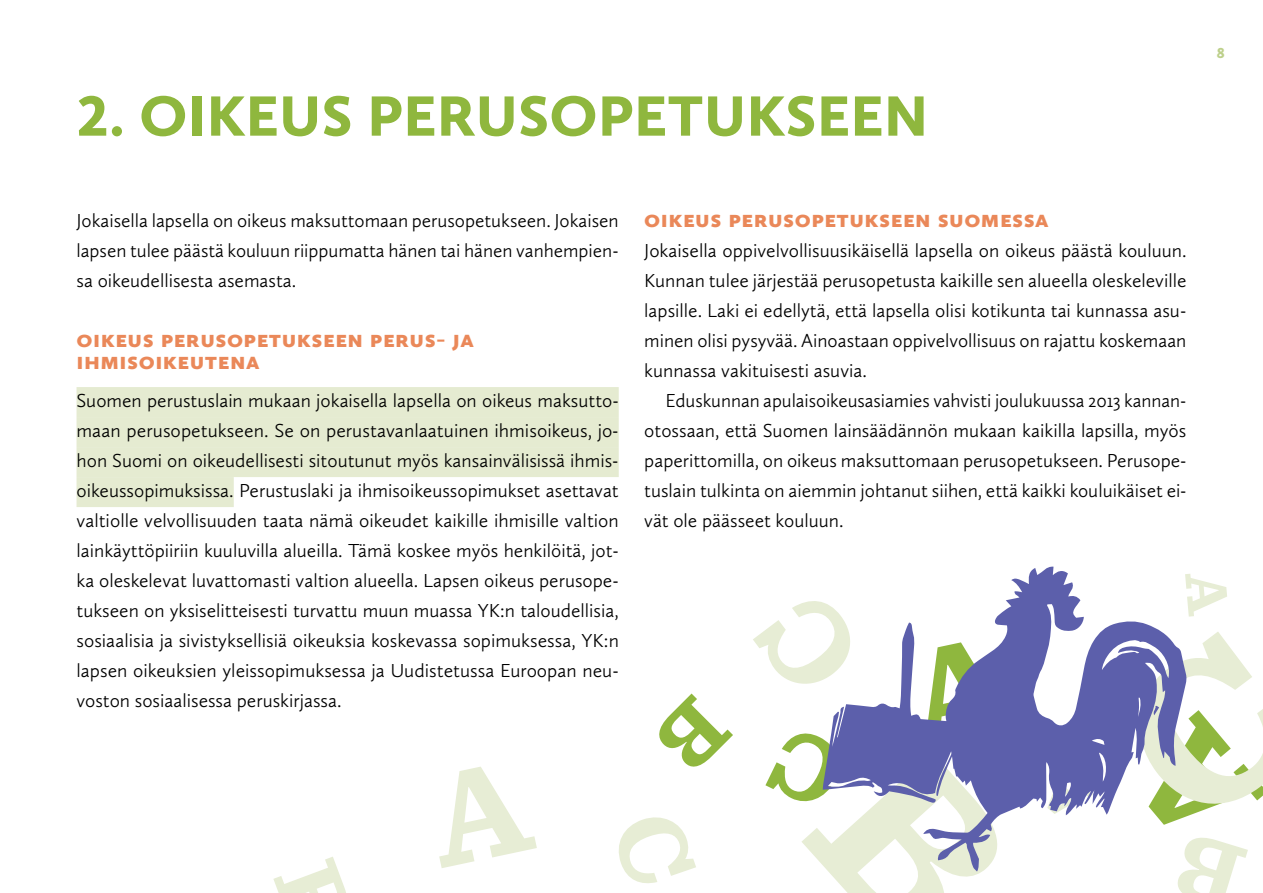
<style>
.page{position:relative;width:1263px;height:893px;background:#fff}
.page>*{position:absolute;margin:0;border:0;box-sizing:border-box;transform-origin:0 0}
.t1{font:900 58.8px "Calluna Sans";letter-spacing:.015em;color:#8fb73e}
.t2{font:900 24.75px/22.5px "Calluna Sans";letter-spacing:.02em;color:#ea8859}
.t3{font:300 19.5px/30px "Calluna Sans";color:#000;text-align:justify}
.t4{font:900 15px "Calluna Sans";color:#bdd08b}
</style>
<div class="page">
<div style="left:77px;top:387px;width:542px;height:30px;background:#e5ebd1"></div>
<div style="left:77px;top:417px;width:542px;height:30px;background:#e5ebd1"></div>
<div style="left:77px;top:447px;width:542px;height:30px;background:#e5ebd1"></div>
<div style="left:77px;top:477px;width:157px;height:30px;background:#e5ebd1"></div>
<svg style="left:439px;top:767px;width:98px;height:101px"></svg>
<svg style="left:1187px;top:574px;width:40px;height:43px"></svg>
<svg style="left:1177px;top:837px;width:71px;height:56px"></svg>
<svg style="left:273px;top:857px;width:73px;height:36px"></svg>
<svg style="left:659px;top:693px;width:74px;height:74px"></svg>
<svg style="left:619px;top:817px;width:77px;height:66px"></svg>
<svg style="left:753px;top:601px;width:230px;height:292px"></svg>
<svg style="left:823px;top:566px;width:364px;height:305px"></svg>
<svg style="left:1130px;top:631px;width:133px;height:194px"></svg>
<h1 class="t1" style="left:77px;top:79px;width:852px">2. OIKEUS PERUSOPETUKSEEN</h1>
<p class="t3" style="left:77px;top:205px;width:544px">Jokaisella lapsella on oikeus maksuttomaan perusopetukseen. Jokaisen lapsen tulee päästä kouluun riippumatta hänen tai hänen vanhempien&shy;sa oikeudellisesta asemasta.</p>
<p class="t2" style="left:77px;top:327px;width:399px">oikeus perusopetukseen perus- ja ihmisoikeutena</p>
<p class="t3" style="left:77px;top:385px;width:544px">Suomen perustuslain mukaan jokaisella lapsella on oikeus maksutto&shy;maan perusopetukseen. Se on perustavanlaatuinen ihmisoikeus, jo&shy;hon Suomi on oikeudellisesti sitoutunut myös kansainvälisissä ihmis&shy;oikeussopimuksissa. Perustuslaki ja ihmisoikeussopimukset asettavat valtiolle velvollisuuden taata nämä oikeudet kaikille ihmisille valtion lainkäyttöpiiriin kuuluvilla alueilla. Tämä koskee myös henkilöitä, jot&shy;ka oleskelevat luvattomasti valtion alueella. Lapsen oikeus perusope&shy;tukseen on yksiselitteisesti turvattu muun muassa YK:n taloudellisia, sosiaalisia ja sivistyksellisiä oikeuksia koskevassa sopimuksessa, YK:n lapsen oikeuksien yleissopimuksessa ja Uudistetussa Euroopan neu&shy;voston sosiaalisessa peruskirjassa.</p>
<p class="t2" style="left:644px;top:207px;width:406px">oikeus perusopetukseen suomessa</p>
<p class="t3" style="left:644px;top:235px;width:544px">Jokaisella oppivelvollisuusikäisellä lapsella on oikeus päästä kouluun.<br>Kunnan tulee järjestää perusopetusta kaikille sen alueella oleskeleville lapsille. Laki ei edellytä, että lapsella olisi kotikunta tai kunnassa asu&shy;minen olisi pysyvää. Ainoastaan oppivelvollisuus on rajattu koskemaan kunnassa vakituisesti asuvia.</p>
<p class="t3" style="left:644px;top:385px;width:544px;text-indent:21px">Eduskunnan apulaisoikeusasiamies vahvisti joulukuussa 2013 kannan&shy;otossaan, että Suomen lainsäädännön mukaan kaikilla lapsilla, myös paperittomilla, on oikeus maksuttomaan perusopetukseen. Perusope&shy;tuslain tulkinta on aiemmin johtanut siihen, että kaikki kouluikäiset ei&shy;vät ole päässeet kouluun.</p>
<p class="t4" style="left:1217px;top:44px;width:9px">8</p>
</div>
